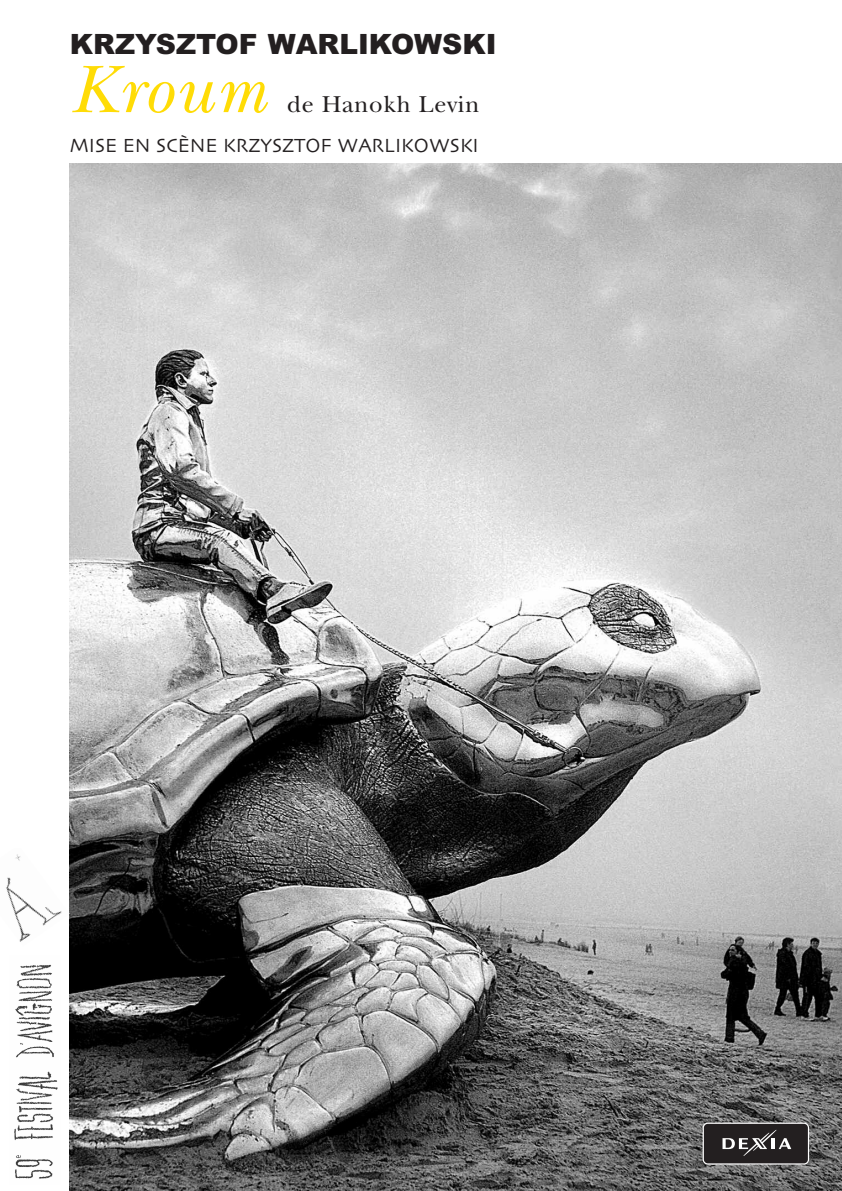
<style>
.page{position:relative;width:842px;height:1191px;background:#fff}
.page>*{position:absolute;margin:0;border:0;box-sizing:border-box;transform-origin:0 0}
.t1{font:italic 70px "New Baskerville";letter-spacing:.025em;color:#ffdc06}
.t2{font:900 28px "Arial";color:#231f20}
.t3{font:24px "New Baskerville";letter-spacing:.025em;color:#231f20}
.t4{font:20px "Skia";color:#231f20}
</style>
<div class="page">
<img style="left:70px;top:163px;width:772px;height:1028px">
<svg style="left:703px;top:1122px;width:106px;height:42px"></svg>
<div style="left:704px;top:1123px;width:104px;height:40px;background:#231f20;border-radius:4px"></div>
<svg style="left:722px;top:1129px;width:69px;height:27px"></svg>
<img style="left:14px;top:964px;width:44px;height:215px">
<img style="left:6px;top:848px;width:64px;height:98px">
<h2 class="t2" style="left:70px;top:28px;width:428px">KRZYSZTOF WARLIKOWSKI</h2>
<h1 class="t1" style="left:70px;top:65px;width:197px">Kroum</h1>
<p class="t3" style="left:287px;top:96px;width:194px">de Hanokh Levin</p>
<p class="t4" style="left:70px;top:133px;width:410px">MISE EN SCÈNE KRZYSZTOF WARLIKOWSKI</p>
</div>
